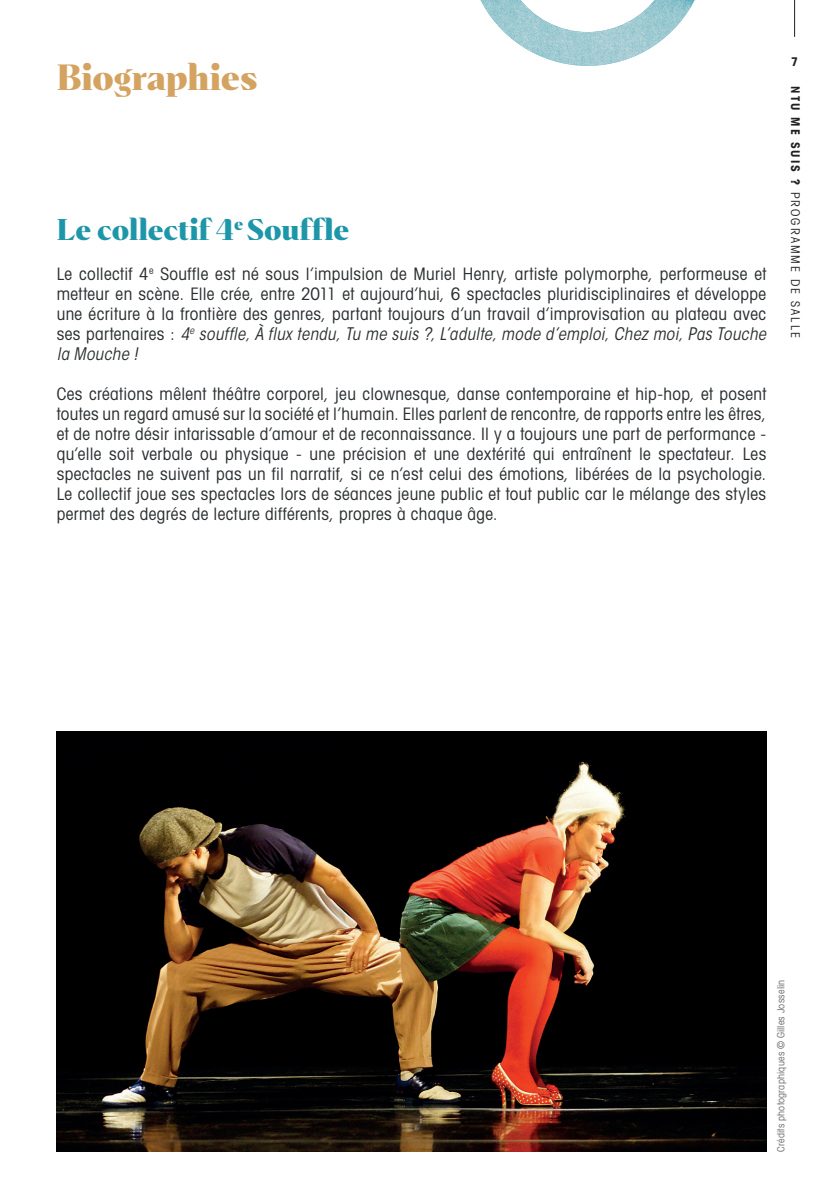
<style>
.page{position:relative;width:823px;height:1191px;background:#fff}
.page>*{position:absolute;margin:0;border:0;box-sizing:border-box;transform-origin:0 0}
.t1{font:900 34px "Abstract";letter-spacing:-.005em;color:#d4a361}
.t2{font:900 28px "Abstract";color:#1e96a9}
.t3{font:condensed 17.2px/20px "Avant Garde";letter-spacing:.02em;color:#2a2e30;text-align:justify}
.t4{font:italic condensed 17.2px/20px "ITC Avant Garde Std";letter-spacing:.015em;color:#2a2e30}
.t5{font:condensed 12px "Avant Garde";letter-spacing:.165em;color:#231f20}
.t6{font:700 condensed 12px "Avant Garde";color:#231f20}
.t7{font:condensed 10px "Avant Garde";letter-spacing:.02em;color:#6c6d70}
.s1{font-family:"Avant Garde";font-style:normal}
.s2{font-weight:700}
</style>
<div class="page">
<hr style="left:793px;top:0;width:1px;height:37px;background:#231f20">
<img style="left:480px;top:0;width:214px;height:66px">
<img style="left:57px;top:731px;width:708px;height:420px">
<h1 class="t1" style="left:57px;top:55px;width:202px">Biographies</h1>
<h2 class="t2" style="left:57px;top:211px;width:294px">Le collectif 4<sup>e</sup> Souffle</h2>
<p class="t3" style="left:57px;top:263px;width:710px">Le collectif 4<sup>e</sup> Souffle est né sous l’impulsion de Muriel Henry, artiste polymorphe, performeuse et metteur en scène. Elle crée, entre 2011 et aujourd’hui, 6 spectacles pluridisciplinaires et développe une écriture à la frontière des genres, partant toujours d’un travail d’improvisation au plateau avec</p>
<p class="t4" style="left:57px;top:324px;width:710px"><span class="s1">ses partenaires :</span> 4<sup>e</sup> souffle, À flux tendu, Tu me suis ?, L’adulte, mode d’emploi, Chez moi, Pas Touche la Mouche !</p>
<p class="t3" style="left:57px;top:383px;width:710px">Ces créations mêlent théâtre corporel, jeu clownesque, danse contemporaine et hip-hop, et posent toutes un regard amusé sur la société et l’humain. Elles parlent de rencontre, de rapports entre les êtres, et de notre désir intarissable d’amour et de reconnaissance. Il y a toujours une part de performance - qu’elle soit verbale ou physique - une précision et une dextérité qui entraînent le spectateur. Les spectacles ne suivent pas un fil narratif, si ce n’est celui des émotions, libérées de la psychologie.<br>Le collectif joue ses spectacles lors de séances jeune public et tout public car le mélange des styles permet des degrés de lecture différents, propres à chaque âge.</p>
<p class="t6" style="left:790px;top:54px;width:8px">7</p>
<p class="t5" style="left:802px;top:86px;width:253px;rotate:90deg"><span class="s2">NTU ME SUIS ?</span> PROGRAMME DE SALLE</p>
<p class="t7" style="left:774px;top:1151px;width:173px;rotate:-90deg">Crédits photographiques © Gilles Josselin</p>
</div>
